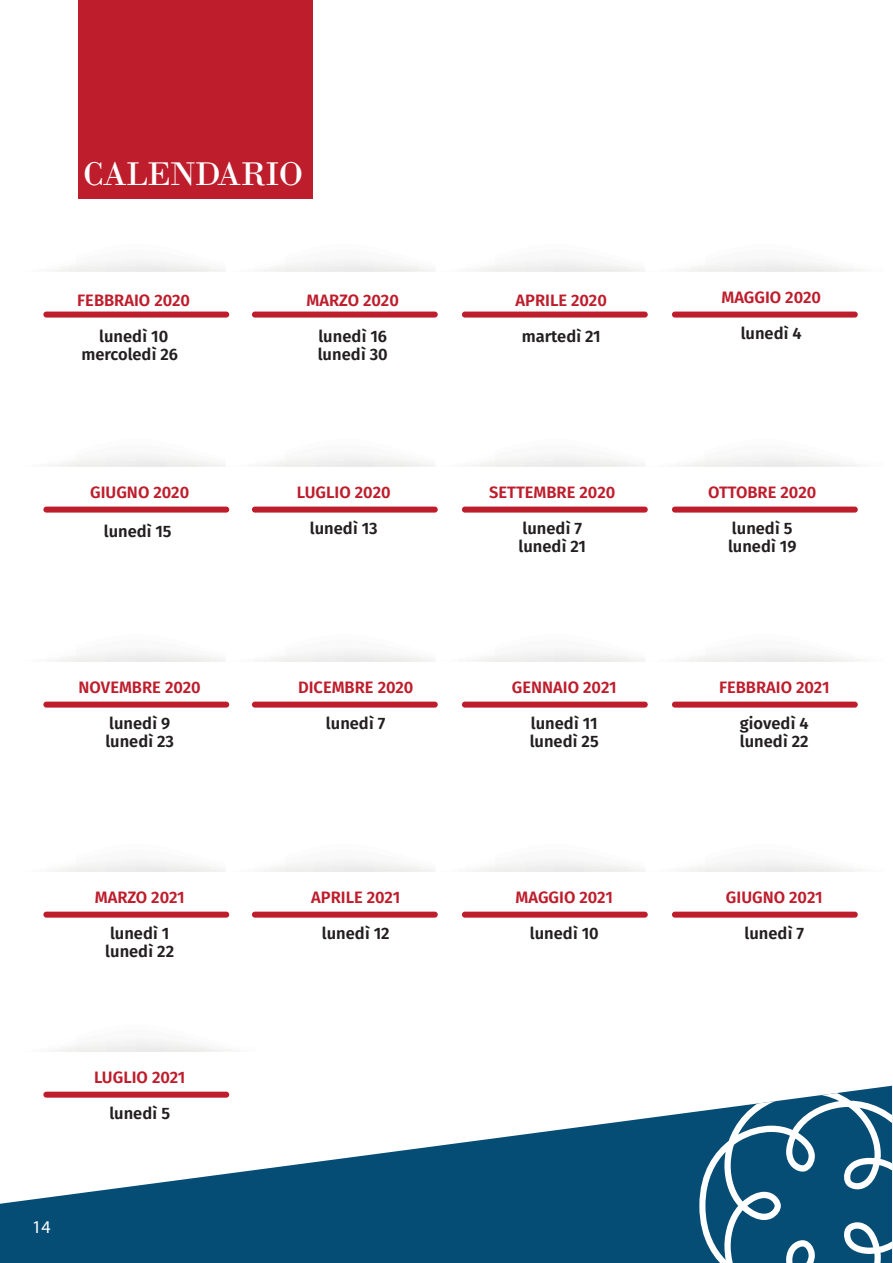
<style>
.page{position:relative;width:893px;height:1263px;background:#fff}
.page>*{position:absolute;margin:0;border:0;box-sizing:border-box;transform-origin:0 0}
.t1{font:34.5px "Bodoni";letter-spacing:-.035em;color:#fff}
.t2{font:18px "Myriad Pro";color:#fff}
.t3{font:600 16.5px/18px "Fira Sans";color:#231f20}
.t4{font:600 16.5px "Fira Sans";color:#be1d2c}
</style>
<div class="page">
<svg style="left:0;top:1086px;width:892px;height:177px;fill:#054d74"></svg>
<svg style="left:699px;top:1087px;width:193px;height:176px"></svg>
<div style="left:78px;top:0;width:234px;height:198px;background:#be1d2c"></div>
<div style="left:43px;top:312px;width:186px;height:6px;background:#be1d2c;border-radius:3px"></div>
<div style="left:252px;top:312px;width:186px;height:6px;background:#be1d2c;border-radius:3px"></div>
<div style="left:462px;top:312px;width:186px;height:6px;background:#be1d2c;border-radius:3px"></div>
<div style="left:672px;top:312px;width:186px;height:6px;background:#be1d2c;border-radius:3px"></div>
<svg style="left:54px;top:260px;width:800px;height:12px"></svg>
<div style="left:43px;top:507px;width:186px;height:6px;background:#be1d2c;border-radius:3px"></div>
<div style="left:252px;top:507px;width:186px;height:6px;background:#be1d2c;border-radius:3px"></div>
<div style="left:462px;top:507px;width:186px;height:6px;background:#be1d2c;border-radius:3px"></div>
<div style="left:672px;top:507px;width:186px;height:6px;background:#be1d2c;border-radius:3px"></div>
<svg style="left:54px;top:455px;width:800px;height:12px"></svg>
<div style="left:43px;top:702px;width:186px;height:6px;background:#be1d2c;border-radius:3px"></div>
<div style="left:252px;top:702px;width:186px;height:6px;background:#be1d2c;border-radius:3px"></div>
<div style="left:462px;top:702px;width:186px;height:6px;background:#be1d2c;border-radius:3px"></div>
<div style="left:672px;top:702px;width:186px;height:6px;background:#be1d2c;border-radius:3px"></div>
<svg style="left:54px;top:650px;width:800px;height:12px"></svg>
<div style="left:43px;top:912px;width:186px;height:6px;background:#be1d2c;border-radius:3px"></div>
<div style="left:43px;top:1092px;width:186px;height:6px;background:#be1d2c;border-radius:3px"></div>
<svg style="left:54px;top:1040px;width:171px;height:12px"></svg>
<div style="left:252px;top:912px;width:186px;height:6px;background:#be1d2c;border-radius:3px"></div>
<div style="left:462px;top:912px;width:186px;height:6px;background:#be1d2c;border-radius:3px"></div>
<div style="left:672px;top:912px;width:186px;height:6px;background:#be1d2c;border-radius:3px"></div>
<svg style="left:54px;top:860px;width:800px;height:12px"></svg>
<h1 class="t1" style="left:83px;top:153px;width:221px">CALENDARIO</h1>
<p class="t4" style="left:77px;top:287px;width:114px">FEBBRAIO 2020</p>
<p class="t3" style="left:81px;top:327px;width:98px;text-align:center">lunedì 10 mercoledì 26</p>
<p class="t4" style="left:90px;top:479px;width:101px">GIUGNO 2020</p>
<p class="t3" style="left:104px;top:521px;width:69px">lunedì 15</p>
<p class="t4" style="left:307px;top:287px;width:94px">MARZO 2020</p>
<p class="t3" style="left:318px;top:327px;width:71px">lunedì 16 lunedì 30</p>
<p class="t4" style="left:297px;top:479px;width:95px">LUGLIO 2020</p>
<p class="t3" style="left:310px;top:519px;width:69px">lunedì 13</p>
<p class="t4" style="left:79px;top:674px;width:124px">NOVEMBRE 2020</p>
<p class="t3" style="left:105px;top:714px;width:70px">lunedì 9 lunedì 23</p>
<p class="t4" style="left:95px;top:884px;width:91px">MARZO 2021</p>
<p class="t3" style="left:105px;top:924px;width:70px">lunedì 1 lunedì 22</p>
<p class="t2" style="left:32px;top:1216px;width:20px">14</p>
<p class="t4" style="left:94px;top:1064px;width:93px">LUGLIO 2021</p>
<p class="t3" style="left:109px;top:1104px;width:62px">lunedì 5</p>
<p class="t4" style="left:298px;top:674px;width:117px">DICEMBRE 2020</p>
<p class="t3" style="left:326px;top:714px;width:61px">lunedì 7</p>
<p class="t4" style="left:311px;top:884px;width:91px">APRILE 2021</p>
<p class="t3" style="left:322px;top:924px;width:69px">lunedì 12</p>
<p class="t4" style="left:516px;top:287px;width:93px">APRILE 2020</p>
<p class="t3" style="left:522px;top:327px;width:81px">martedì 21</p>
<p class="t4" style="left:489px;top:479px;width:128px">SETTEMBRE 2020</p>
<p class="t3" style="left:518px;top:519px;width:69px">lunedì 7 lunedì 21</p>
<p class="t4" style="left:512px;top:674px;width:106px">GENNAIO 2021</p>
<p class="t3" style="left:530px;top:714px;width:71px">lunedì 11 lunedì 25</p>
<p class="t4" style="left:516px;top:884px;width:99px">MAGGIO 2021</p>
<p class="t3" style="left:530px;top:924px;width:70px">lunedì 10</p>
<p class="t4" style="left:721px;top:284px;width:101px">MAGGIO 2020</p>
<p class="t3" style="left:741px;top:324px;width:63px">lunedì 4</p>
<p class="t4" style="left:708px;top:479px;width:110px">OTTOBRE 2020</p>
<p class="t3" style="left:728px;top:519px;width:70px">lunedì 5 lunedì 19</p>
<p class="t4" style="left:719px;top:674px;width:112px">FEBBRAIO 2021</p>
<p class="t3" style="left:740px;top:714px;width:70px">giovedì 4 lunedì 22</p>
<p class="t4" style="left:726px;top:884px;width:98px">GIUGNO 2021</p>
<p class="t3" style="left:744px;top:924px;width:61px">lunedì 7</p>
</div>
